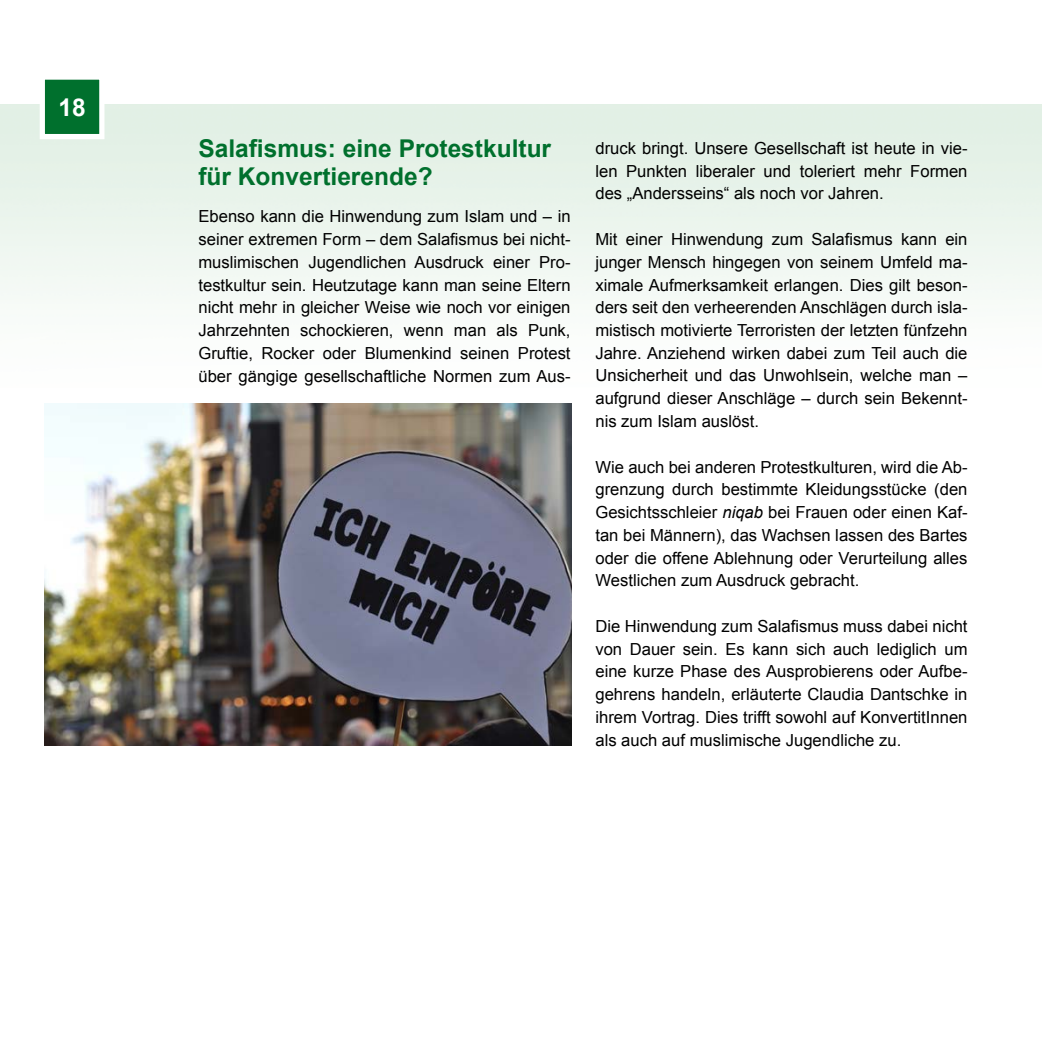
<style>
.page{position:relative;width:1042px;height:1042px;background:#fff}
.page>*{position:absolute;margin:0;border:0;box-sizing:border-box;transform-origin:0 0}
.t1{font:700 24.5px/28px "Arial";color:#00702d}
.t2{font:700 24.5px "Arial";color:#fff}
.t3{font:16.62px/22.8px "Arial";color:#000;text-align:justify}
.s1{font-style:italic}
</style>
<div class="page">
<div style="left:42px;top:77px;width:60px;height:60px;background:#00702d"></div>
<div style="left:40px;top:74px;width:64px;height:65px;border:5px solid #fff"></div>
<img style="left:45px;top:403px;width:526px;height:343px">
<h1 class="t2" style="left:58px;top:90px;width:29px">18</h1>
<h1 class="t1" style="left:198px;top:134px;width:354px">Salafismus: eine Protestkultur für Konvertierende?</h1>
<p class="t3" style="left:198px;top:205px;width:374px">Ebenso kann die Hinwendung zum Islam und – in seiner extremen Form – dem Salafismus bei nicht&shy;muslimischen Jugendlichen Ausdruck einer Pro&shy;testkultur sein. Heutzutage kann man seine Eltern nicht mehr in gleicher Weise wie noch vor einigen Jahrzehnten schockieren, wenn man als Punk, Gruftie, Rocker oder Blumenkind seinen Protest über gängige gesellschaftliche Normen zum Aus-</p>
<p class="t3" style="left:595px;top:137px;width:374px">druck bringt. Unsere Gesellschaft ist heute in vie&shy;len Punkten liberaler und toleriert mehr Formen des „Andersseins“ als noch vor Jahren.</p>
<p class="t3" style="left:595px;top:228px;width:374px">Mit einer Hinwendung zum Salafismus kann ein junger Mensch hingegen von seinem Umfeld ma&shy;ximale Aufmerksamkeit erlangen. Dies gilt beson&shy;ders seit den verheerenden Anschlägen durch isla&shy;mistisch motivierte Terroristen der letzten fünfzehn Jahre. Anziehend wirken dabei zum Teil auch die Unsicherheit und das Unwohlsein, welche man – aufgrund dieser Anschläge – durch sein Bekennt&shy;nis zum Islam auslöst.</p>
<p class="t3" style="left:595px;top:455px;width:374px">Wie auch bei anderen Protestkulturen, wird die Ab&shy;grenzung durch bestimmte Kleidungsstücke (den Gesichtsschleier <span class="s1">niqab</span> bei Frauen oder einen Kaf&shy;tan bei Männern), das Wachsen lassen des Bartes oder die offene Ablehnung oder Verurteilung alles Westlichen zum Ausdruck gebracht.</p>
<p class="t3" style="left:595px;top:614px;width:374px">Die Hinwendung zum Salafismus muss dabei nicht von Dauer sein. Es kann sich auch lediglich um eine kurze Phase des Ausprobierens oder Aufbe&shy;gehrens handeln, erläuterte Claudia Dantschke in ihrem Vortrag. Dies trifft sowohl auf KonvertitInnen als auch auf muslimische Jugendliche zu.</p>
</div>
